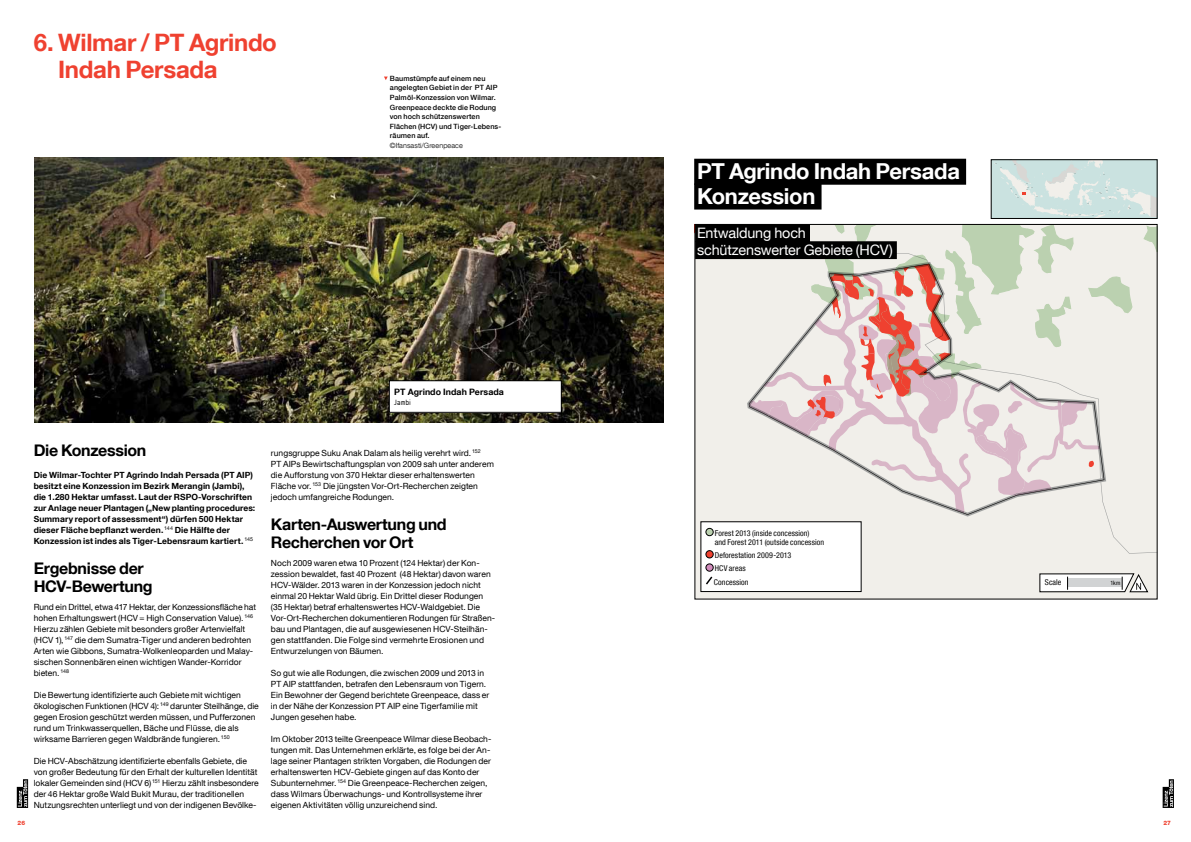
<style>
.page{position:relative;width:1191px;height:842px;background:#fff}
.page>*{position:absolute;margin:0;border:0;box-sizing:border-box;transform-origin:0 0}
.t1{font:700 24px/27px "Helvetica Neue LT Com";letter-spacing:-.015em;color:#ef4130}
.t2{font:700 22px/24.8px "Helvetica Neue LT Com";letter-spacing:-.015em;color:#fff}
.t3{font:700 16px/18px "Helvetica Neue LT Com";letter-spacing:-.02em;color:#000}
.t4{font:14.4px/17px "Helvetica Neue LT Com";letter-spacing:-.01em;color:#fff}
.t5{font:700 8.8px "Helvetica Neue LT Com";letter-spacing:.005em;color:#000}
.t6{font:8.5px/11px "Helvetica Neue LT Com";letter-spacing:.005em;color:#000}
.t7{font:700 8.5px/11px "Helvetica Neue LT Com";letter-spacing:.01em;color:#000}
.t8{font:condensed 8px/13.3px "Helvetica Neue LT Com";letter-spacing:.01em;color:#000}
.t9{font:8px "Isonorm BEFOP";letter-spacing:-.005em;color:#000}
.t10{font:500 7.2px/9.6px "Helvetica Neue LT Com";letter-spacing:.015em;color:#000}
.t11{font:300 7.2px "Helvetica Neue LT Com";letter-spacing:.015em;color:#000}
.t12{font:800 6px "Helvetica Neue";color:#ef4130}
.t13{font:condensed 6px "Helvetica Neue LT Com";color:#000}
</style>
<div class="page">
<svg style="left:17px;top:779px;width:11px;height:29px"></svg>
<svg style="left:1162px;top:779px;width:12px;height:29px"></svg>
<svg style="left:384px;top:76px;width:4px;height:4px"></svg>
<img style="left:34px;top:157px;width:629px;height:266px">
<div style="left:696px;top:259px;width:459px;height:338px;background:#f1efea"></div>
<div style="left:389px;top:381px;width:172px;height:31px;background:#fff"></div>
<div style="left:695px;top:224px;width:115px;height:18px;background:#000"></div>
<div style="left:695px;top:241px;width:202px;height:18px;background:#000"></div>
<div style="left:694px;top:159px;width:272px;height:26px;background:#000"></div>
<div style="left:694px;top:184px;width:127px;height:26px;background:#000"></div>
<div style="left:701px;top:522px;width:160px;height:69px;background:#fff"></div>
<div style="left:706px;top:528px;width:7px;height:8px;background:#bbd1b0;border-radius:50%"></div>
<div style="left:706px;top:528px;width:7px;height:8px;border:1px solid #000;border-radius:50%"></div>
<div style="left:706px;top:551px;width:7px;height:7px;background:#ef4130;border-radius:50%"></div>
<div style="left:706px;top:551px;width:7px;height:7px;border:1px solid #000;border-radius:50%"></div>
<div style="left:706px;top:564px;width:7px;height:7px;background:#d18cbc;border-radius:50%"></div>
<div style="left:706px;top:564px;width:7px;height:7px;border:1px solid #000;border-radius:50%"></div>
<svg style="left:706px;top:576px;width:7px;height:9px"></svg>
<div style="left:700px;top:522px;width:161px;height:70px;border:1px solid #000"></div>
<svg style="left:1039px;top:573px;width:109px;height:19px"></svg>
<svg style="left:749px;top:160px;width:408px;height:336px"></svg>
<h1 class="t1" style="left:58px;top:28px;width:220px;text-indent:-24px">6. Wilmar / PT Agrindo<br>Indah Persada</h1>
<p class="t10" style="left:390px;top:73px;width:112px">Baumstümpfe auf einem neu angelegten Gebiet in der PT AIP<br>Palmöl-Konzession von Wilmar.<br>Greenpeace deckte die Rodung von hoch schützenswerten<br>Flächen (HCV) und Tiger-Lebens&shy;räumen auf.</p>
<p class="t11" style="left:390px;top:141px;width:74px">©Ifansasti/Greenpeace</p>
<p class="t5" style="left:394px;top:386px;width:111px">PT Agrindo Indah Persada</p>
<p class="t9" style="left:394px;top:398px;width:18px">Jambi</p>
<h3 class="t3" style="left:34px;top:440px;width:114px">Die Konzession</h3>
<p class="t7" style="left:34px;top:469px;width:223px">Die Wilmar-Tochter PT Agrindo Indah Persada (PT AIP) besitzt eine Konzession im Bezirk Merangin (Jambi), die 1.280 Hektar umfasst. Laut der RSPO-Vorschriften zur Anlage neuer Plantagen („New planting procedures:<br>Summary report of assessment“) dürfen 500 Hektar dieser Fläche bepflanzt werden. <sup>144</sup> Die Hälfte der Konzession ist indes als Tiger-Lebensraum kartiert. <sup>145</sup></p>
<h3 class="t3" style="left:34px;top:559px;width:120px">Ergebnisse der<br>HCV-Bewertung</h3>
<p class="t6" style="left:34px;top:601px;width:224px">Rund ein Drittel, etwa 417 Hektar, der Konzessionsfläche hat hohen Erhaltungswert (HCV = High Conservation Value). <sup>146<br></sup>Hierzu zählen Gebiete mit besonders großer Artenvielfalt (HCV 1), <sup>147</sup> die dem Sumatra-Tiger und anderen bedrohten Arten wie Gibbons, Sumatra-Wolkenleoparden und Malay&shy;sischen Sonnenbären einen wichtigen Wander-Korridor bieten. <sup>148</sup></p>
<p class="t6" style="left:34px;top:689px;width:227px">Die Bewertung identifizierte auch Gebiete mit wichtigen ökologischen Funktionen (HCV 4): <sup>149</sup> darunter Steilhänge, die gegen Erosion geschützt werden müssen, und Pufferzonen rund um Trinkwasserquellen, Bäche und Flüsse, die als wirksame Barrieren gegen Waldbrände fungieren. <sup>150</sup></p>
<p class="t6" style="left:34px;top:755px;width:227px">Die HCV-Abschätzung identifizierte ebenfalls Gebiete, die von großer Bedeutung für den Erhalt der kulturellen Identität lokaler Gemeinden sind (HCV 6) <sup>151</sup> Hierzu zählt insbesondere der 46 Hektar große Wald Bukit Murau, der traditionellen Nutzungsrechten unterliegt und von der indigenen Bevölke-</p>
<p class="t6" style="left:271px;top:447px;width:224px">rungsgruppe Suku Anak Dalam als heilig verehrt wird. <sup>152<br></sup>PT AIPs Bewirtschaftungsplan von 2009 sah unter anderem die Aufforstung von 370 Hektar dieser erhaltenswerten Fläche vor. <sup>153</sup> Die jüngsten Vor-Ort-Recherchen zeigten jedoch umfangreiche Rodungen.</p>
<h3 class="t3" style="left:271px;top:515px;width:177px">Karten-Auswertung und<br>Recherchen vor Ort</h3>
<p class="t6" style="left:271px;top:557px;width:226px">Noch 2009 waren etwa 10 Prozent (124 Hektar) der Kon&shy;zession bewaldet, fast 40 Prozent (48 Hektar) davon waren HCV-Wälder. 2013 waren in der Konzession jedoch nicht einmal 20 Hektar Wald übrig. Ein Drittel dieser Rodungen (35 Hektar) betraf erhaltenswertes HCV-Waldgebiet. Die Vor-Ort-Recherchen dokumentieren Rodungen für Straßen&shy;bau und Plantagen, die auf ausgewiesenen HCV-Steilhän&shy;gen stattfanden. Die Folge sind vermehrte Erosionen und Entwurzelungen von Bäumen.</p>
<p class="t6" style="left:271px;top:667px;width:220px">So gut wie alle Rodungen, die zwischen 2009 und 2013 in PT AIP stattfanden, betrafen den Lebensraum von Tigern.<br>Ein Bewohner der Gegend berichtete Greenpeace, dass er in der Nähe der Konzession PT AIP eine Tigerfamilie mit Jungen gesehen habe.</p>
<p class="t6" style="left:271px;top:733px;width:222px">Im Oktober 2013 teilte Greenpeace Wilmar diese Beobach&shy;tungen mit. Das Unternehmen erklärte, es folge bei der An&shy;lage seiner Plantagen strikten Vorgaben, die Rodungen der erhaltenswerten HCV-Gebiete gingen auf das Konto der Subunternehmer. <sup>154</sup> Die Greenpeace-Recherchen zeigen, dass Wilmars Überwachungs- und Kontrollsysteme ihrer eigenen Aktivitäten völlig unzureichend sind.</p>
<h2 class="t2" style="left:697px;top:158px;width:264px">PT Agrindo Indah Persada<br>Konzession</h2>
<h3 class="t4" style="left:697px;top:224px;width:197px">Entwaldung hoch schützenswerter Gebiete (HCV)</h3>
<p class="t8" style="left:715px;top:528px;width:111px;line-height:9px">Forest 2013 (inside concession)<br>and Forest 2011 (outside concession</p>
<p class="t8" style="left:714px;top:548px;width:79px">Deforestation 2009-2013<br>HCV areas<br>Concession</p>
<p class="t8" style="left:1044px;top:576px;width:18px">Scale</p>
<p class="t13" style="left:1110px;top:579px;width:11px">1km</p>
<p class="t12" style="left:17px;top:819px;width:9px">26</p>
<p class="t12" style="left:1163px;top:819px;width:9px">27</p>
</div>
